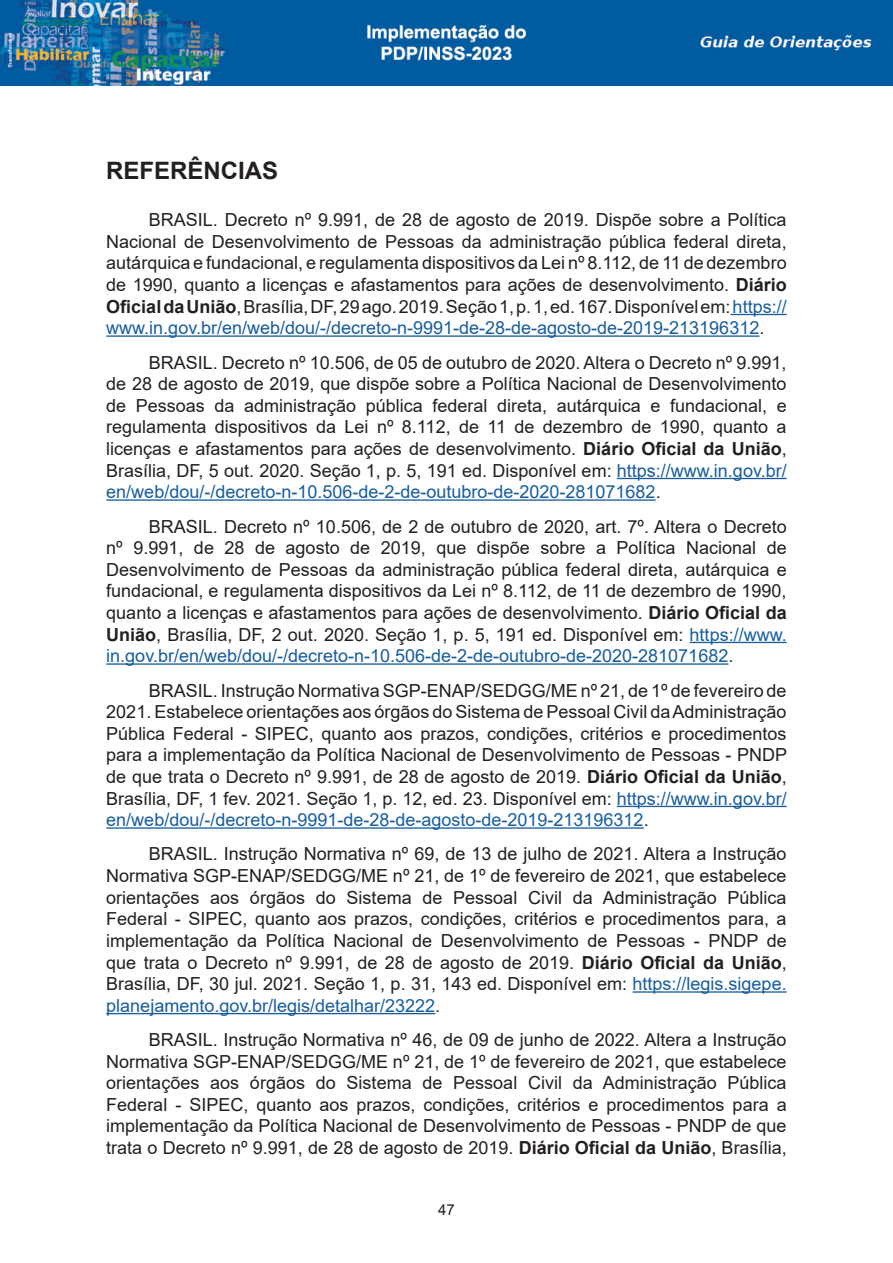
<style>
.page{position:relative;width:893px;height:1263px;background:#fff}
.page>*{position:absolute;margin:0;border:0;box-sizing:border-box;transform-origin:0 0}
.Capítulo_nv1{font:700 24px "Arial";color:#231f20}
.Parágrafo{font:18px/21.6px "Arial";color:#231f20;text-align:justify}
.t1{font:15px "Arial";color:#231f20}
.s1{font-weight:700}
.s2{color:#175d9e}
</style>
<div class="page">
<img style="left:0;top:0;width:893px;height:85px">
<hr style="left:731px;top:314px;width:56px;height:1px;background:#175d9e">
<hr style="left:106px;top:335px;width:653px;height:2px;background:#175d9e">
<hr style="left:617px;top:478px;width:170px;height:1px;background:#175d9e">
<hr style="left:106px;top:499px;width:550px;height:2px;background:#175d9e">
<hr style="left:690px;top:642px;width:97px;height:1px;background:#175d9e">
<hr style="left:106px;top:663px;width:622px;height:2px;background:#175d9e">
<hr style="left:617px;top:806px;width:170px;height:1px;background:#175d9e">
<hr style="left:106px;top:827px;width:538px;height:2px;background:#175d9e">
<hr style="left:633px;top:991px;width:154px;height:2px;background:#175d9e">
<hr style="left:106px;top:1013px;width:329px;height:1px;background:#175d9e">
<p class="Capítulo_nv1" style="left:106px;top:154px;width:174px">REFERÊNCIAS</p>
<p class="Parágrafo" style="left:106px;top:209px;width:682px;text-indent:43px">BRASIL. Decreto nº 9.991, de 28 de agosto de 2019. Dispõe sobre a Política Nacional de Desenvolvimento de Pessoas da administração pública federal direta, autárquica e fundacional, e regulamenta dispositivos da Lei nº 8.112, de 11 de dezembro de 1990, quanto a licenças e afastamentos para ações de desenvolvimento. <span class="s1">Diário Oficial da União</span>, Brasília, DF, 29 ago. 2019. Seção 1, p. 1, ed. 167. Disponível em: <span class="s2">https:// www.in.gov.br/en/web/dou/-/decreto-n-9991-de-28-de-agosto-de-2019-213196312</span>.</p>
<p class="Parágrafo" style="left:106px;top:351px;width:682px;text-indent:43px">BRASIL. Decreto nº 10.506, de 05 de outubro de 2020. Altera o Decreto nº 9.991, de 28 de agosto de 2019, que dispõe sobre a Política Nacional de Desenvolvimento de Pessoas da administração pública federal direta, autárquica e fundacional, e regulamenta dispositivos da Lei nº 8.112, de 11 de dezembro de 1990, quanto a licenças e afastamentos para ações de desenvolvimento. <span class="s1">Diário Oficial da União</span>, Brasília, DF, 5 out. 2020. Seção 1, p. 5, 191 ed. Disponível em: <span class="s2">https://www.in.gov.br/ en/web/dou/-/decreto-n-10.506-de-2-de-outubro-de-2020-281071682</span>.</p>
<p class="Parágrafo" style="left:106px;top:515px;width:682px;text-indent:43px">BRASIL. Decreto nº 10.506, de 2 de outubro de 2020, art. 7º. Altera o Decreto nº 9.991, de 28 de agosto de 2019, que dispõe sobre a Política Nacional de Desenvolvimento de Pessoas da administração pública federal direta, autárquica e fundacional, e regulamenta dispositivos da Lei nº 8.112, de 11 de dezembro de 1990, quanto a licenças e afastamentos para ações de desenvolvimento. <span class="s1">Diário Oficial da União</span>, Brasília, DF, 2 out. 2020. Seção 1, p. 5, 191 ed. Disponível em: <span class="s2">https://www. in.gov.br/en/web/dou/-/decreto-n-10.506-de-2-de-outubro-de-2020-281071682</span>.</p>
<p class="Parágrafo" style="left:106px;top:679px;width:682px;text-indent:43px">BRASIL. Instrução Normativa SGP-ENAP/SEDGG/ME nº 21, de 1º de fevereiro de 2021. Estabelece orientações aos órgãos do Sistema de Pessoal Civil da Administração Pública Federal - SIPEC, quanto aos prazos, condições, critérios e procedimentos para a implementação da Política Nacional de Desenvolvimento de Pessoas - PNDP de que trata o Decreto nº 9.991, de 28 de agosto de 2019. <span class="s1">Diário Oficial da União</span>, Brasília, DF, 1 fev. 2021. Seção 1, p. 12, ed. 23. Disponível em: <span class="s2">https://www.in.gov.br/ en/web/dou/-/decreto-n-9991-de-28-de-agosto-de-2019-213196312</span>.</p>
<p class="Parágrafo" style="left:106px;top:843px;width:682px;text-indent:43px">BRASIL. Instrução Normativa nº 69, de 13 de julho de 2021. Altera a Instrução Normativa SGP-ENAP/SEDGG/ME nº 21, de 1º de fevereiro de 2021, que estabelece orientações aos órgãos do Sistema de Pessoal Civil da Administração Pública Federal - SIPEC, quanto aos prazos, condições, critérios e procedimentos para, a implementação da Política Nacional de Desenvolvimento de Pessoas - PNDP de que trata o Decreto nº 9.991, de 28 de agosto de 2019. <span class="s1">Diário Oficial da União</span>, Brasília, DF, 30 jul. 2021. Seção 1, p. 31, 143 ed. Disponível em: <span class="s2">https://legis.sigepe. planejamento.gov.br/legis/detalhar/23222</span>.</p>
<p class="Parágrafo" style="left:106px;top:1029px;width:682px;text-indent:43px">BRASIL. Instrução Normativa nº 46, de 09 de junho de 2022. Altera a Instrução Normativa SGP-ENAP/SEDGG/ME nº 21, de 1º de fevereiro de 2021, que estabelece orientações aos órgãos do Sistema de Pessoal Civil da Administração Pública Federal - SIPEC, quanto aos prazos, condições, critérios e procedimentos para a implementação da Política Nacional de Desenvolvimento de Pessoas - PNDP de que trata o Decreto nº 9.991, de 28 de agosto de 2019. <span class="s1">Diário Oficial da União</span>, Brasília,</p>
<p class="t1" style="left:438px;top:1200px;width:18px">47</p>
</div>
